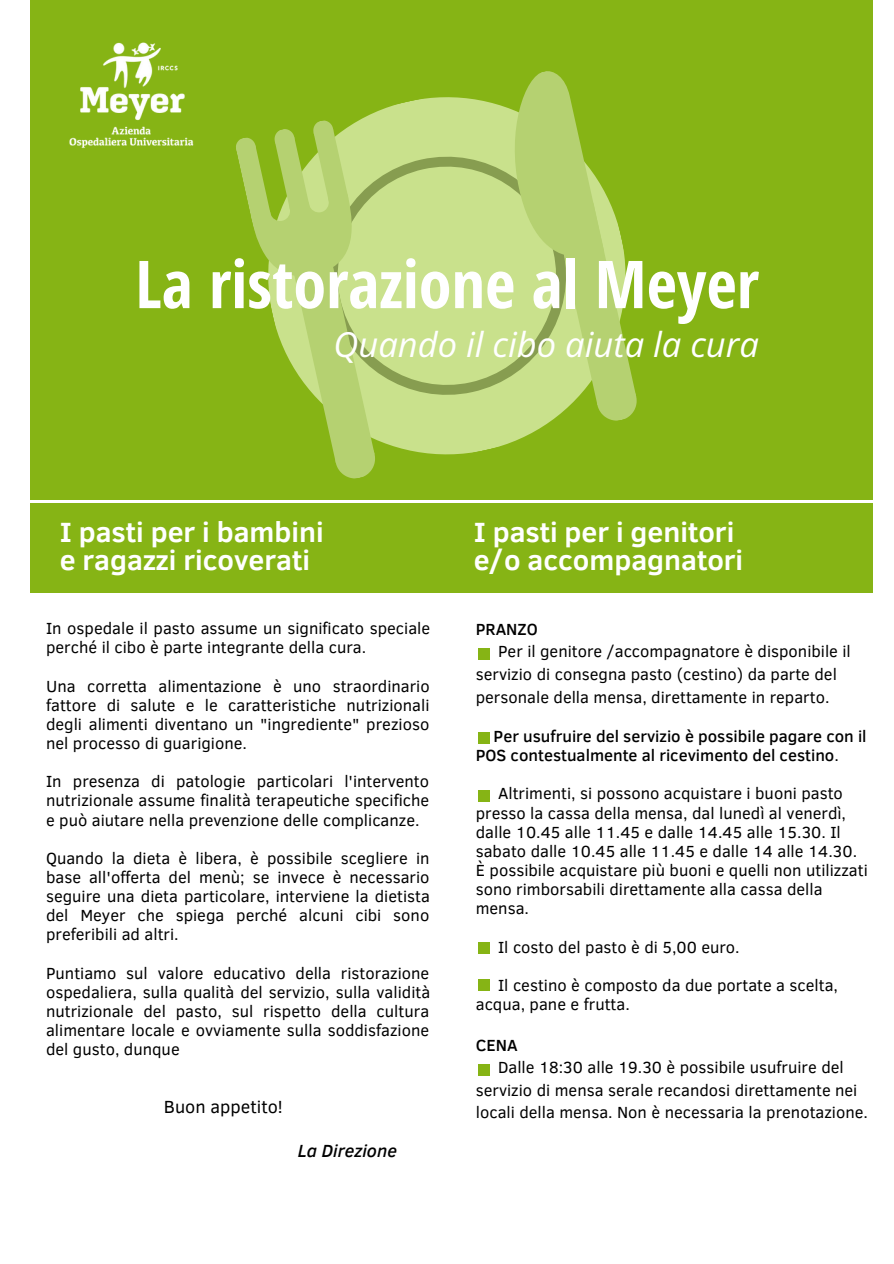
<style>
.page{position:relative;width:894px;height:1264px;background:#fff}
.page>*{position:absolute;margin:0;border:0;box-sizing:border-box;transform-origin:0 0}
.t1{font:700 66px "Open Sans Hebrew Condensed";color:#fff}
.t2{font:italic 34.5px "Open Sans Hebrew";color:#fff}
.t3{font:700 28.5px/28.2px "Clear Sans";color:#fff}
.t4{font:18px "Clear Sans";color:#000}
.t5{font:italic 500 18px "Clear Sans";color:#000}
.t6{font:16.5px/19.2px "Clear Sans";color:#000}
.t7{font:500 16.5px/19.2px "Clear Sans";color:#000}
.s1{font-weight:400}
</style>
<div class="page">
<div style="left:30px;top:0;width:842px;height:499px;background:#86b415"></div>
<div style="left:30px;top:503px;width:842px;height:90px;background:#86b415"></div>
<svg style="left:361px;top:97px;width:186px;height:358px;fill:#c9e18c"></svg>
<div style="left:403px;top:134px;width:92px;height:284px;background:#c9e18c"></div>
<svg style="left:403px;top:146px;width:92px;height:260px;background:#c3db87"></svg>
<svg style="left:268px;top:128px;width:135px;height:327px;fill:#c9e18c"></svg>
<svg style="left:331px;top:435px;width:48px;height:44px"></svg>
<svg style="left:242px;top:119px;width:121px;height:166px"></svg>
<svg style="left:495px;top:71px;width:142px;height:353px"></svg>
<div style="left:478px;top:648px;width:11px;height:11px;background:#86b415"></div>
<div style="left:478px;top:732px;width:11px;height:12px;background:#86b415"></div>
<div style="left:478px;top:790px;width:11px;height:12px;background:#86b415"></div>
<div style="left:478px;top:942px;width:11px;height:11px;background:#86b415"></div>
<div style="left:478px;top:1064px;width:11px;height:11px;background:#86b415"></div>
<div style="left:478px;top:978px;width:11px;height:12px;background:#86b415"></div>
<img style="left:69px;top:42px;width:173px;height:132px">
<h1 class="t1" style="left:135px;top:238px;width:625px">La ristorazione al Meyer</h1>
<h2 class="t2" style="left:333px;top:320px;width:427px">Quando il cibo aiuta la cura</h2>
<h3 class="t3" style="left:60px;top:516px;width:265px">I pasti per i bambini e ragazzi ricoverati</h3>
<h3 class="t3" style="left:473px;top:516px;width:271px">I pasti per i genitori e/o accompagnatori</h3>
<p class="t6" style="left:46px;top:618px;width:385px">In ospedale il pasto assume un significato speciale perché il cibo è parte integrante della cura.</p>
<p class="t6" style="left:46px;top:675px;width:385px;text-align:justify">Una corretta alimentazione è uno straordinario fattore di salute e le caratteristiche nutrizionali degli alimenti diventano un "ingrediente" prezioso nel processo di guarigione.</p>
<p class="t6" style="left:46px;top:771px;width:384px;text-align:justify">In presenza di patologie particolari l'intervento nutrizionale assume finalità terapeutiche specifiche e può aiutare nella prevenzione delle complicanze.</p>
<p class="t6" style="left:46px;top:847px;width:385px;text-align:justify">Quando la dieta è libera, è possibile scegliere in base all'offerta del menù; se invece è necessario seguire una dieta particolare, interviene la dietista del Meyer che spiega perché alcuni cibi sono preferibili ad altri.</p>
<p class="t6" style="left:46px;top:962px;width:385px;text-align:justify">Puntiamo sul valore educativo della ristorazione ospedaliera, sulla qualità del servizio, sulla validità nutrizionale del pasto, sul rispetto della cultura alimentare locale e ovviamente sulla soddisfazione del gusto, dunque</p>
<p class="t4" style="left:164px;top:1093px;width:120px">Buon appetito!</p>
<p class="t5" style="left:298px;top:1137px;width:100px">La Direzione</p>
<p class="t7" style="left:475px;top:618px;width:64px">PRANZO</p>
<p class="t6" style="left:475px;top:639px;width:376px;line-height:22.5px;text-indent:22px">Per il genitore /accompagnatore è disponibile il servizio di consegna pasto (cestino) da parte del personale della mensa, direttamente in reparto.</p>
<p class="t7" style="left:475px;top:725px;width:392px;text-indent:18px">Per usufruire del servizio è possibile pagare con il<br>POS contestualmente al ricevimento del cestino<span class="s1">.</span></p>
<p class="t6" style="left:475px;top:783px;width:393px;text-indent:22px">Altrimenti, si possono acquistare i buoni pasto presso la cassa della mensa, dal lunedì al venerdì, dalle 10.45 alle 11.45 e dalle 14.45 alle 15.30. Il sabato dalle 10.45 alle 11.45 e dalle 14 alle 14.30.<br>È possibile acquistare più buoni e quelli non utilizzati sono rimborsabili direttamente alla cassa della mensa.</p>
<p class="t6" style="left:498px;top:936px;width:243px">Il costo del pasto è di 5,00 euro.</p>
<p class="t6" style="left:475px;top:974px;width:363px;text-indent:22px">Il cestino è composto da due portate a scelta, acqua, pane e frutta.</p>
<p class="t7" style="left:475px;top:1034px;width:43px">CENA</p>
<p class="t6" style="left:475px;top:1055px;width:393px;line-height:22.5px;text-indent:22px">Dalle 18:30 alle 19.30 è possibile usufruire del servizio di mensa serale recandosi direttamente nei locali della mensa. Non è necessaria la prenotazione.</p>
</div>
